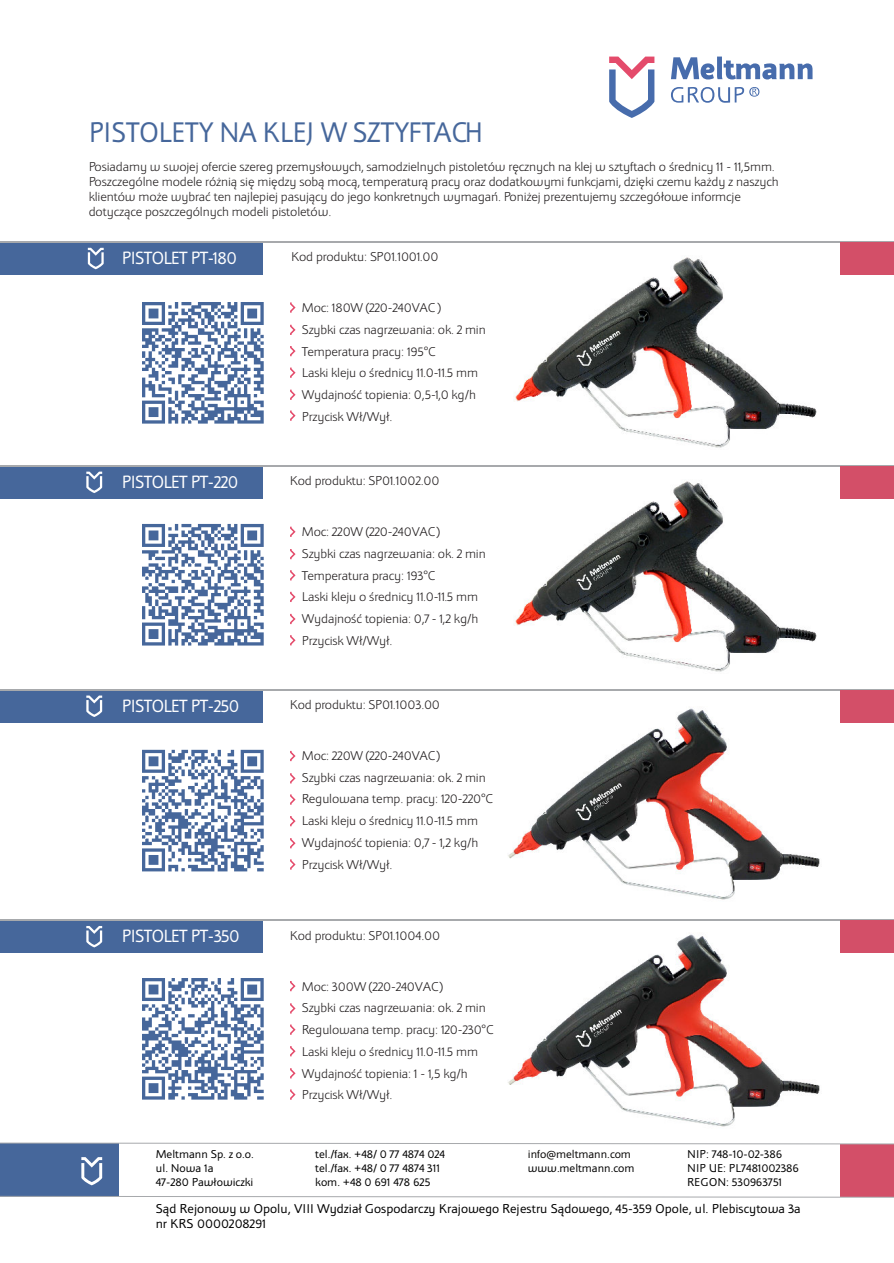
<style>
.page{position:relative;width:894px;height:1263px;background:#fff}
.page>*{position:absolute;margin:0;border:0;box-sizing:border-box;transform-origin:0 0}
.t1{font:30px "Apolonia Nova OT";color:#46679b;scale:.94 1}
.t2{font:18.75px "Apolonia Nova OT";letter-spacing:-.03em;color:#fff;scale:.95 1}
.t3{font:13.5px/21.8px "Apolonia Nova Lekka OT";letter-spacing:-.01em;color:#231f20}
.t4{font:13.5px/15.5px "Apolonia Nova OT";color:#000}
.t5{font:12px "Apolonia Nova OT";color:#000}
.t6{font:12px "Apolonia Nova OT";color:#070504}
</style>
<div class="page">
<img style="left:508px;top:708px;width:312px;height:192px">
<img style="left:508px;top:934px;width:312px;height:193px">
<img style="left:514px;top:257px;width:302px;height:191px">
<img style="left:514px;top:481px;width:302px;height:191px">
<div style="left:0;top:242px;width:263px;height:32px;background:#46679b"></div>
<div style="left:0;top:466px;width:263px;height:32px;background:#46679b"></div>
<div style="left:0;top:920px;width:263px;height:32px;background:#46679b"></div>
<div style="left:0;top:690px;width:263px;height:32px;background:#46679b"></div>
<svg style="left:290px;top:302px;width:5px;height:11px"></svg>
<svg style="left:290px;top:325px;width:5px;height:10px"></svg>
<svg style="left:290px;top:346px;width:5px;height:10px"></svg>
<svg style="left:290px;top:390px;width:5px;height:10px"></svg>
<svg style="left:290px;top:410px;width:5px;height:11px"></svg>
<svg style="left:290px;top:368px;width:5px;height:10px"></svg>
<svg style="left:290px;top:527px;width:5px;height:10px"></svg>
<svg style="left:290px;top:549px;width:5px;height:10px"></svg>
<svg style="left:290px;top:570px;width:5px;height:10px"></svg>
<svg style="left:290px;top:614px;width:5px;height:10px"></svg>
<svg style="left:290px;top:635px;width:5px;height:10px"></svg>
<svg style="left:290px;top:592px;width:5px;height:10px"></svg>
<svg style="left:609px;top:57px;width:45px;height:61px"></svg>
<svg style="left:671px;top:57px;width:141px;height:23px"></svg>
<svg style="left:671px;top:87px;width:72px;height:16px"></svg>
<svg style="left:749px;top:87px;width:10px;height:10px"></svg>
<hr style="left:0;top:241px;width:893px;height:1px;background:#a7a9ac">
<svg style="left:88px;top:248px;width:16px;height:21px"></svg>
<hr style="left:0;top:465px;width:893px;height:1px;background:#a7a9ac">
<svg style="left:86px;top:472px;width:16px;height:21px"></svg>
<hr style="left:0;top:919px;width:893px;height:2px;background:#a7a9ac">
<svg style="left:86px;top:926px;width:16px;height:21px"></svg>
<div style="left:0;top:1143px;width:119px;height:53px;background:#46679b"></div>
<svg style="left:81px;top:1157px;width:21px;height:28px"></svg>
<div style="left:840px;top:242px;width:53px;height:32px;background:#d34f68"></div>
<div style="left:840px;top:466px;width:53px;height:32px;background:#d34f68"></div>
<div style="left:840px;top:920px;width:53px;height:32px;background:#d34f68"></div>
<div style="left:840px;top:1144px;width:53px;height:53px;background:#d34f68"></div>
<svg style="left:290px;top:751px;width:5px;height:10px"></svg>
<svg style="left:290px;top:773px;width:5px;height:10px"></svg>
<svg style="left:290px;top:794px;width:5px;height:11px"></svg>
<svg style="left:290px;top:838px;width:5px;height:10px"></svg>
<svg style="left:290px;top:859px;width:5px;height:11px"></svg>
<svg style="left:290px;top:816px;width:5px;height:10px"></svg>
<hr style="left:0;top:689px;width:893px;height:1px;background:#a7a9ac">
<svg style="left:86px;top:695px;width:16px;height:22px"></svg>
<div style="left:840px;top:690px;width:53px;height:32px;background:#d34f68"></div>
<svg style="left:290px;top:981px;width:5px;height:10px"></svg>
<svg style="left:290px;top:1003px;width:5px;height:10px"></svg>
<svg style="left:290px;top:1024px;width:5px;height:11px"></svg>
<svg style="left:290px;top:1068px;width:5px;height:10px"></svg>
<svg style="left:290px;top:1089px;width:5px;height:11px"></svg>
<svg style="left:290px;top:1046px;width:5px;height:10px"></svg>
<svg style="left:142px;top:302px;width:121px;height:122px"></svg>
<svg style="left:142px;top:524px;width:121px;height:121px"></svg>
<svg style="left:142px;top:750px;width:121px;height:121px"></svg>
<svg style="left:142px;top:978px;width:121px;height:122px"></svg>
<svg style="left:0;top:1142px;width:893px;height:3px"></svg>
<svg style="left:0;top:1195px;width:893px;height:3px"></svg>
<h1 class="t1" style="left:89px;top:120px;width:421px">PISTOLETY NA KLEJ W SZTYFTACH</h1>
<p class="t3" style="left:89px;top:160px;width:691px;line-height:15px">Posiadamy w swojej ofercie szereg przemysłowych, samodzielnych pistoletów ręcznych na klej w sztyftach o średnicy 11 - 11,5mm.<br>Poszczególne modele różnią się między sobą mocą, temperaturą pracy oraz dodatkowymi funkcjami, dzięki czemu każdy z naszych klientów może wybrać ten najlepiej pasujący do jego konkretnych wymagań. Poniżej prezentujemy szczegółowe informcje dotyczące poszczególnych modeli pistoletów.</p>
<h2 class="t2" style="left:122px;top:250px;width:122px">PISTOLET PT-180</h2>
<p class="t3" style="left:291px;top:247px;width:149px">Kod produktu: SP01.1001.00</p>
<p class="t3" style="left:302px;top:298px;width:185px">Moc: 180W (220-240VAC )<br>Szybki czas nagrzewania: ok. 2 min<br>Temperatura pracy: 195°C<br>Laski kleju o średnicy 11.0-11.5 mm<br>Wydajność topienia: 0,5-1,0 kg/h<br>Przycisk Wł/Wył.</p>
<h2 class="t2" style="left:122px;top:474px;width:124px">PISTOLET PT-220</h2>
<p class="t3" style="left:290px;top:471px;width:151px">Kod produktu: SP01.1002.00</p>
<p class="t3" style="left:302px;top:522px;width:185px">Moc: 220W (220-240VAC)<br>Szybki czas nagrzewania: ok. 2 min<br>Temperatura pracy: 193°C<br>Laski kleju o średnicy 11.0-11.5 mm<br>Wydajność topienia: 0,7 - 1,2 kg/h<br>Przycisk Wł/Wył.</p>
<h2 class="t2" style="left:122px;top:698px;width:125px">PISTOLET PT-250</h2>
<p class="t3" style="left:290px;top:695px;width:152px">Kod produktu: SP01.1003.00</p>
<p class="t3" style="left:302px;top:746px;width:192px">Moc: 220W (220-240VAC)<br>Szybki czas nagrzewania: ok. 2 min<br>Regulowana temp. pracy: 120-220°C<br>Laski kleju o średnicy 11.0-11.5 mm<br>Wydajność topienia: 0,7 - 1,2 kg/h<br>Przycisk Wł/Wył.</p>
<h2 class="t2" style="left:122px;top:928px;width:125px">PISTOLET PT-350</h2>
<p class="t3" style="left:290px;top:925px;width:152px">Kod produktu: SP01.1004.00</p>
<p class="t3" style="left:302px;top:976px;width:193px">Moc: 300W (220-240VAC)<br>Szybki czas nagrzewania: ok. 2 min<br>Regulowana temp. pracy: 120-230°C<br>Laski kleju o średnicy 11.0-11.5 mm<br>Wydajność topienia: 1 - 1,5 kg/h<br>Przycisk Wł/Wył.</p>
<p class="t5" style="left:156px;top:1149px;width:99px">Meltmann Sp. z o.o.</p>
<p class="t5" style="left:315px;top:1149px;width:131px">tel./fax. +48/ 0 77 4874 024</p>
<p class="t6" style="left:527px;top:1149px;width:105px">info@meltmann.com</p>
<p class="t5" style="left:687px;top:1149px;width:96px">NIP: 748-10-02-386</p>
<p class="t5" style="left:156px;top:1163px;width:59px">ul. Nowa 1a</p>
<p class="t5" style="left:315px;top:1163px;width:126px">tel./fax. +48/ 0 77 4874 311</p>
<p class="t5" style="left:527px;top:1163px;width:108px">www.meltmann.com</p>
<p class="t5" style="left:687px;top:1163px;width:113px">NIP UE: PL7481002386</p>
<p class="t5" style="left:156px;top:1177px;width:99px">47-280 Pawłowiczki</p>
<p class="t5" style="left:315px;top:1177px;width:116px">kom. +48 0 691 478 625</p>
<p class="t5" style="left:687px;top:1177px;width:96px">REGON: 530963751</p>
<p class="t4" style="left:156px;top:1201px;width:646px">Sąd Rejonowy w Opolu, VIII Wydział Gospodarczy Krajowego Rejestru Sądowego, 45-359 Opole, ul. Plebiscytowa 3a nr KRS 0000208291</p>
</div>
